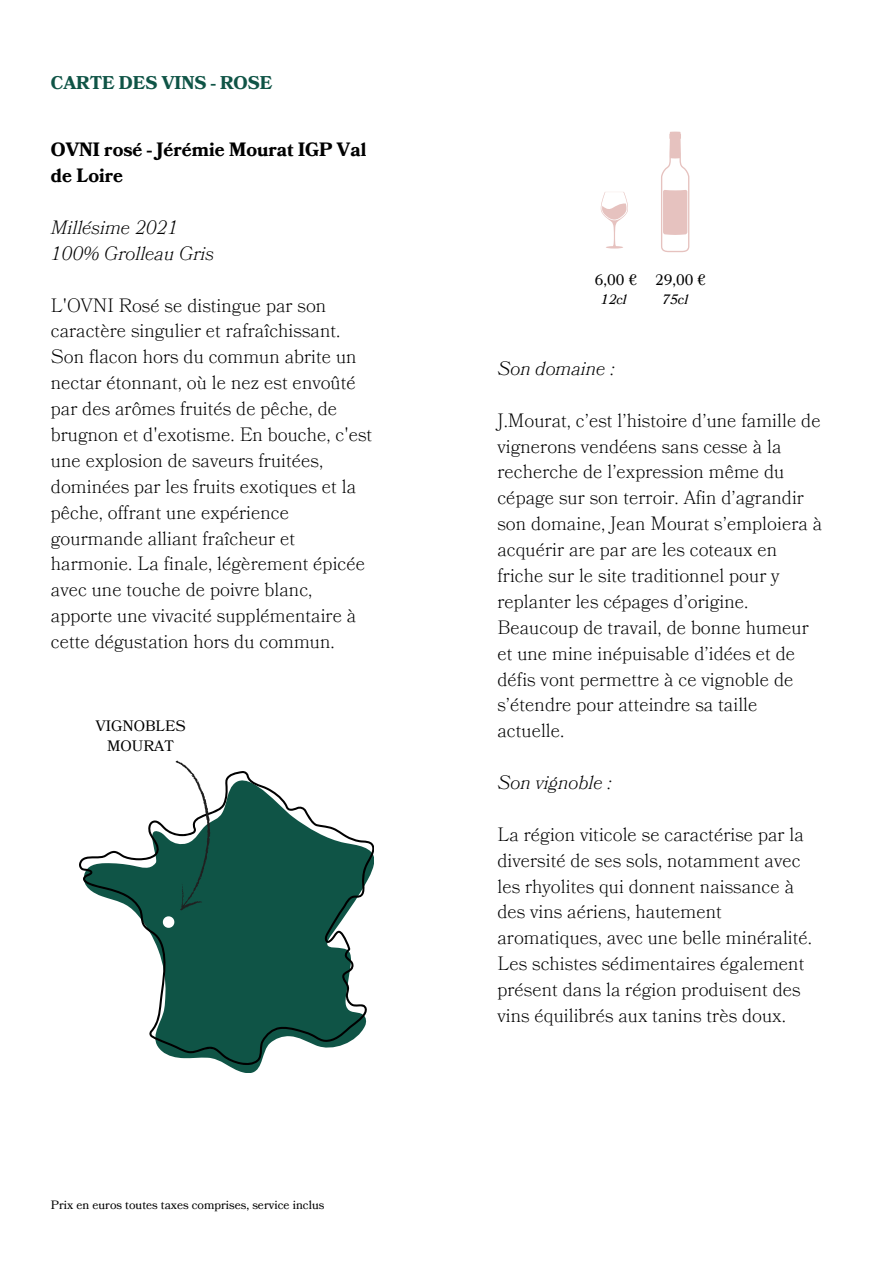
<style>
.page{position:relative;width:894px;height:1264px;background:#fff}
.page>*{position:absolute;margin:0;border:0;box-sizing:border-box;transform-origin:0 0}
.t1{font:300 18.75px/25.8px "Bookmania";color:#000}
.t2{font:italic 300 18.75px/25.8px "Bookmania";color:#000}
.t3{font:700 18.75px/25.8px "Bookmania";color:#000}
.t4{font:700 18px "Bookmania";color:#0f5446}
.t5{font:15px/20.2px "Bookmania";color:#000;text-align:center}
.t6{font:italic 13.5px "Bookmania";color:#000}
.t7{font:12px "Bookmania";color:#000}
</style>
<div class="page">
<svg style="left:79px;top:771px;width:295px;height:294px;fill:#0f5446"></svg>
<svg style="left:151px;top:760px;width:75px;height:167px"></svg>
<svg style="left:600px;top:192px;width:27px;height:56px"></svg>
<svg style="left:661px;top:132px;width:28px;height:120px"></svg>
<p class="t4" style="left:51px;top:70px;width:223px">CARTE DES VINS - ROSE</p>
<h1 class="t3" style="left:51px;top:137px;width:317px">OVNI rosé - Jérémie Mourat IGP Val de Loire</h1>
<h2 class="t2" style="left:51px;top:215px;width:165px">Millésime 2021<br>100% Grolleau Gris</h2>
<h3 class="t1" style="left:51px;top:293px;width:323px">L'OVNI Rosé se distingue par son caractère singulier et rafraîchissant.<br>Son flacon hors du commun abrite un nectar étonnant, où le nez est envoûté par des arômes fruités de pêche, de brugnon et d'exotisme. En bouche, c'est une explosion de saveurs fruitées, dominées par les fruits exotiques et la pêche, offrant une expérience gourmande alliant fraîcheur et harmonie. La finale, légèrement épicée avec une touche de poivre blanc, apporte une vivacité supplémentaire à cette dégustation hors du commun.</h3>
<p class="t5" style="left:96px;top:716px;width:92px">VIGNOBLES<br>MOURAT</p>
<h5 class="t7" style="left:51px;top:1197px;width:275px">Prix en euros toutes taxes comprises, service inclus</h5>
<p class="t5" style="left:594px;top:270px;width:44px">6,00 €</p>
<h4 class="t5" style="left:655px;top:270px;width:52px">29,00 €</h4>
<h4 class="t6" style="left:600px;top:291px;width:27px">12cl</h4>
<h5 class="t6" style="left:662px;top:290px;width:27px">75cl</h5>
<h3 class="t2" style="left:497px;top:356px;width:119px">Son domaine :</h3>
<h4 class="t1" style="left:497px;top:408px;width:326px">J.Mourat, c’est l’histoire d’une famille de vignerons vendéens sans cesse à la recherche de l’expression même du cépage sur son terroir. Afin d’agrandir son domaine, Jean Mourat s’emploiera à acquérir are par are les coteaux en friche sur le site traditionnel pour y replanter les cépages d’origine.<br>Beaucoup de travail, de bonne humeur et une mine inépuisable d’idées et de défis vont permettre à ce vignoble de s’étendre pour atteindre sa taille actuelle.</h4>
<p class="t2" style="left:497px;top:770px;width:116px">Son vignoble :</p>
<p class="t1" style="left:497px;top:822px;width:316px">La région viticole se caractérise par la diversité de ses sols, notamment avec les rhyolites qui donnent naissance à des vins aériens, hautement aromatiques, avec une belle minéralité.<br>Les schistes sédimentaires également présent dans la région produisent des vins équilibrés aux tanins très doux.</p>
</div>
